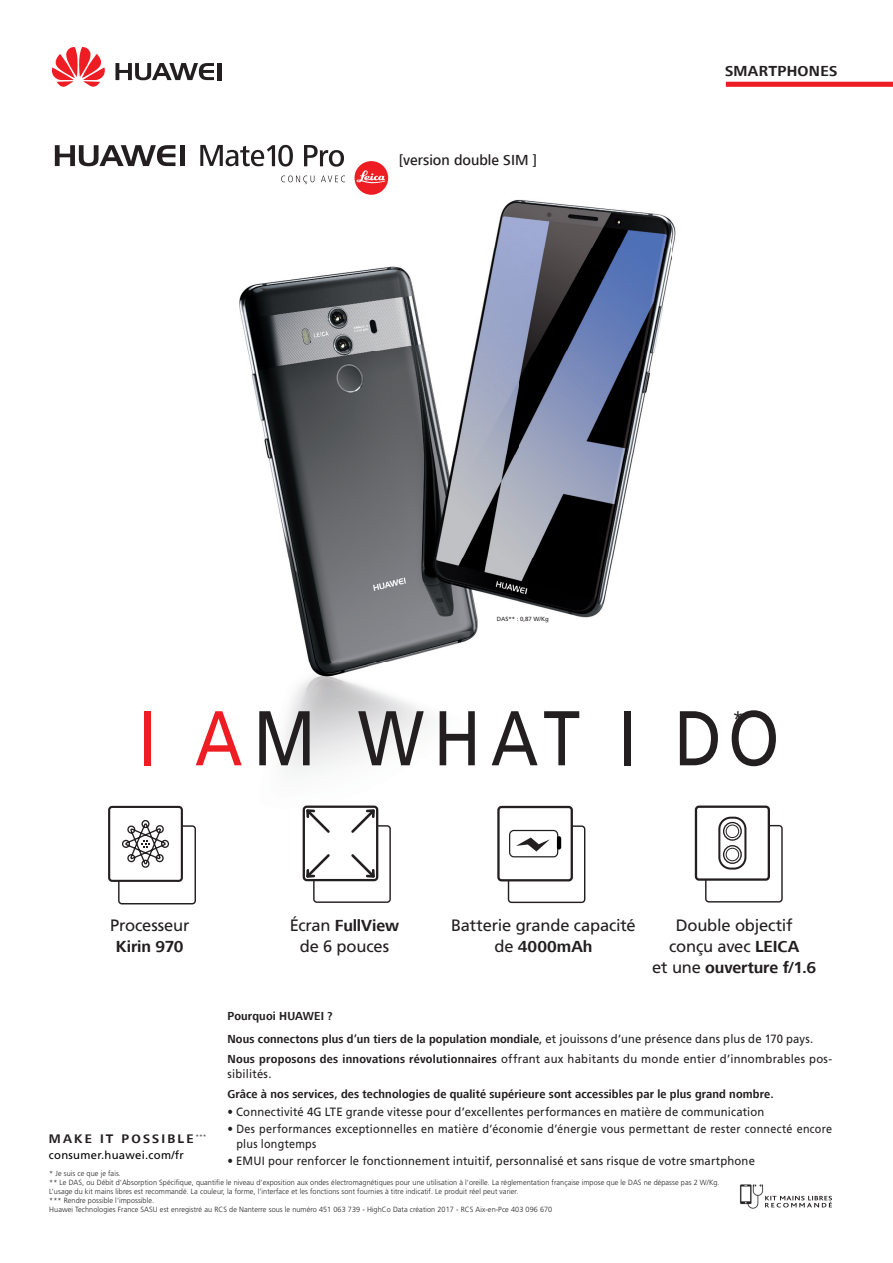
<style>
.page{position:relative;width:893px;height:1263px;background:#fff}
.page>*{position:absolute;margin:0;border:0;box-sizing:border-box;transform-origin:0 0}
.t1{font:77.4px "Frutiger LT Std";letter-spacing:.145em;color:#231f20;scale:.85 1}
.t2{font:300 26.55px "Frutiger Next LT";color:#231f20}
.t3{font:16.5px/21px "Frutiger LT Std";letter-spacing:-.01em;color:#231f20;text-align:center}
.t4{font:700 16.5px "Frutiger Next LT";letter-spacing:-.01em;color:#231f20}
.t5{font:500 15px "Frutiger Next LT";color:#231f20}
.t6{font:700 15px "Frutiger Next LT";letter-spacing:.02em;color:#231f20}
.t7{font:700 12.75px "Frutiger Next LT";letter-spacing:.17em;color:#231f20}
.t8{font:12px/15px "Frutiger LT Std";letter-spacing:.02em;color:#231f20;scale:.94 1}
.t9{font:700 12px/23.5px "Frutiger Next LT";letter-spacing:.015em;color:#231f20;scale:.94 1}
.t10{font:11.4px "Frutiger LT Std";letter-spacing:.025em;color:#000}
.t11{font:300 7.5px/9px "Frutiger LT Std";letter-spacing:.01em;color:#231f20}
.t12{font:300 6.75px "Frutiger LT Std";color:#231f20}
.t13{font:6px "Frutiger LT Std";color:#231f20}
.s1{color:#ee1d23}
.s2{font-family:"Frutiger LT Std";font-weight:400}
.s3{font-family:"Frutiger Next LT";font-weight:700}
</style>
<div class="page">
<img style="left:239px;top:161px;width:483px;height:743px">
<img style="left:739px;top:1184px;width:25px;height:25px">
<svg style="left:765px;top:1196px;width:67px;height:11px"></svg>
<div style="left:180px;top:145px;width:5px;height:21px;background:#231f20"></div>
<svg style="left:55px;top:145px;width:120px;height:21px"></svg>
<svg style="left:200px;top:145px;width:93px;height:22px"></svg>
<svg style="left:304px;top:145px;width:40px;height:22px"></svg>
<div style="left:354px;top:161px;width:34px;height:34px;background:#ee1d23;border-radius:50%"></div>
<svg style="left:356px;top:170px;width:29px;height:13px"></svg>
<svg style="left:281px;top:176px;width:33px;height:8px"></svg>
<svg style="left:321px;top:176px;width:24px;height:6px"></svg>
<svg style="left:115px;top:63px;width:99px;height:17px"></svg>
<hr style="left:217px;top:63px;width:4px;height:17px;background:#231f20">
<svg style="left:51px;top:47px;width:54px;height:40px"></svg>
<div style="left:726px;top:82px;width:167px;height:5px;background:#ee1d23"></div>
<div style="left:497px;top:806px;width:76px;height:75px;border:2px solid #231f20;border-radius:3px"></div>
<svg style="left:508px;top:825px;width:77px;height:78px"></svg>
<div style="left:303px;top:806px;width:75px;height:75px;border:2px solid #231f20;border-radius:3px"></div>
<svg style="left:306px;top:809px;width:85px;height:93px"></svg>
<div style="left:718px;top:817px;width:28px;height:52px;border:2px solid #231f20;border-radius:11px"></div>
<div style="left:723px;top:822px;width:19px;height:19px;border:1px solid #231f20;border-radius:50%"></div>
<div style="left:695px;top:805px;width:75px;height:76px;border:2px solid #231f20;border-radius:3px"></div>
<svg style="left:705px;top:825px;width:78px;height:77px"></svg>
<div style="left:108px;top:806px;width:75px;height:76px;border:2px solid #231f20;border-radius:3px"></div>
<svg style="left:118px;top:819px;width:78px;height:85px"></svg>
<h3 class="t5" style="left:399px;top:151px;width:140px">[version double SIM ]</h3>
<h3 class="t6" style="left:725px;top:63px;width:114px">SMARTPHONES</h3>
<p class="t13" style="left:497px;top:616px;width:54px">DAS** : 0,87 W/Kg</p>
<h1 class="t1" style="left:139px;top:693px;width:755px"><span class="s1">I A</span>M WHAT I DO</h1>
<h2 class="t2" style="left:733px;top:705px;width:12px">*</h2>
<h3 class="t3" style="left:110px;top:915px;width:81px">Processeur</h3>
<h3 class="t4" style="left:116px;top:937px;width:69px">Kirin 970</h3>
<h3 class="t4" style="left:290px;top:916px;width:111px"><span class="s2">Écran</span> FullView</h3>
<h3 class="t3" style="left:300px;top:936px;width:91px">de 6 pouces</h3>
<h3 class="t3" style="left:451px;top:915px;width:186px">Batterie grande capacité</h3>
<h3 class="t4" style="left:494px;top:937px;width:100px"><span class="s2">de</span> 4000mAh</h3>
<h3 class="t3" style="left:669px;top:915px;width:131px">Double objectif conçu avec <span class="s3">LEICA</span></h3>
<h3 class="t4" style="left:652px;top:958px;width:165px"><span class="s2">et une</span> ouverture f/1.6</h3>
<h3 class="t9" style="left:227px;top:1004px;width:625px">Pourquoi HUAWEI ?<br>Nous connectons plus d’un tiers de la population mondiale<span class="s2">, et jouissons d’une présence dans plus de 170 pays.</span></h3>
<h3 class="t8" style="left:227px;top:1052px;width:645px"><span class="s3">Nous proposons des innovations révolutionnaires</span> offrant aux habitants du monde entier d’innombrables pos&shy;sibilités.</h3>
<h3 class="t9" style="left:227px;top:1083px;width:582px">Grâce à nos services, des technologies de qualité supérieure sont accessibles par le plus grand nombre.</h3>
<h3 class="t8" style="left:227px;top:1104px;width:573px">• Connectivité 4G LTE grande vitesse pour d’excellentes performances en matière de communication</h3>
<h3 class="t8" style="left:236px;top:1121px;width:635px;text-indent:-9px">• Des performances exceptionnelles en matière d’économie d’énergie vous permettant de rester connecté encore plus longtemps</h3>
<h3 class="t8" style="left:227px;top:1153px;width:563px">• EMUI pour renforcer le fonctionnement intuitif, personnalisé et sans risque de votre smartphone</h3>
<p class="t11" style="left:49px;top:1169px;width:672px">* Je suis ce que je fais.<br>** Le DAS, ou Débit d‘Absorption Spécifique, quantifie le niveau d‘exposition aux ondes électromagnétiques pour une utilisation à l‘oreille. La réglementation française impose que le DAS ne dépasse pas 2 W/Kg.<br>L’usage du kit mains libres est recommandé. La couleur, la forme, l’interface et les fonctions sont fournies à titre indicatif. Le produit réel peut varier.<br>*** Rendre possible l‘impossible.<br>Huawei Technologies France SASU est enregistré au RCS de Nanterre sous le numéro 451 063 739 - HighCo Data création 2017 - RCS Aix-en-Pce 403 096 670</p>
<p class="t12" style="left:195px;top:1133px;width:13px">***</p>
<h3 class="t7" style="left:49px;top:1132px;width:146px">MAKE IT POSSIBLE</h3>
<h3 class="t10" style="left:49px;top:1148px;width:137px">consumer.huawei.com/fr</h3>
</div>
